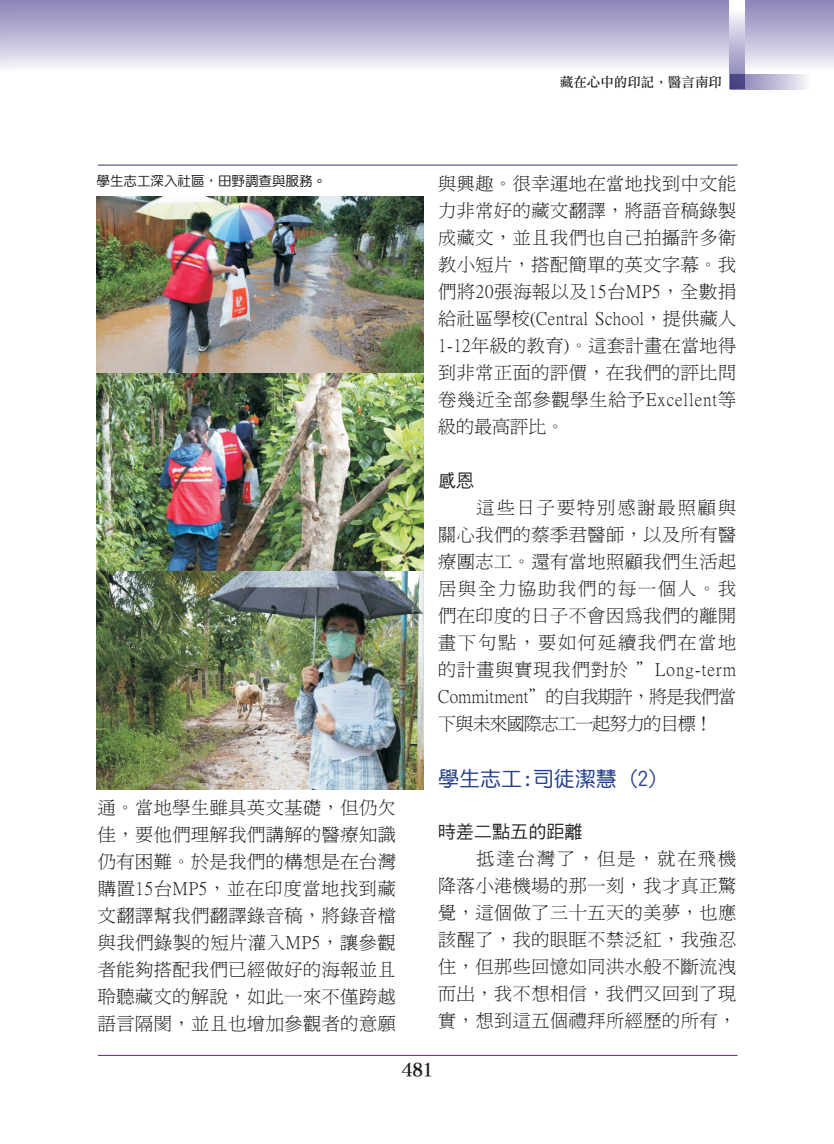
<style>
.page{position:relative;width:834px;height:1144px;background:#fff}
.page>*{position:absolute;margin:0;border:0;box-sizing:border-box;transform-origin:0 0}
.t1{font:21px "DF Yuan W5 WIN BF";color:#253f8e}
.t2{font:18px/27px "P Ming Li U";letter-spacing:.035em;color:#231f20;text-align:justify}
.t3{font:18px "DF Hei W5 WIN BF";color:#231f20}
.t4{font:18px "DF Li Song W7 WINP BF";color:#231f20}
.t5{font:13.5px "DF Yuan W5 WIN BF";color:#231f20}
.t6{font:13.5px "DF Li Song W5 WINP BF";color:#231f20}
</style>
<div class="page">
<svg style="left:0;top:0;width:13px;height:68px"></svg>
<div style="left:13px;top:0;width:820px;height:88px;background:linear-gradient(to bottom,#8a83b8,#fff)"></div>
<svg style="left:729px;top:0;width:15px;height:89px"></svg>
<svg style="left:730px;top:74px;width:96px;height:15px"></svg>
<hr style="left:98px;top:1055px;width:639px;height:1px;background:#6b357f">
<hr style="left:98px;top:165px;width:639px;height:1px;background:#543f77">
<img style="left:96px;top:197px;width:327px;height:593px">
<p class="t5" style="left:96px;top:174px;width:231px">學生志工深入社區，田野調查與服務。</p>
<p class="t2" style="left:98px;top:793px;width:299px">通。當地學生雖具英文基礎，但仍欠佳，要他們理解我們講解的醫療知識仍有困難。於是我們的構想是在台灣購置15台MP5，並在印度當地找到藏文翻譯幫我們翻譯錄音稿，將錄音檔與我們錄製的短片灌入MP5，讓參觀者能夠搭配我們已經做好的海報並且聆聽藏文的解說，如此一來不僅跨越語言隔閡，並且也增加參觀者的意願</p>
<p class="t6" style="left:559px;top:75px;width:163px">藏在心中的印記，醫言南印</p>
<p class="t2" style="left:438px;top:170px;width:299px">與興趣。很幸運地在當地找到中文能力非常好的藏文翻譯，將語音稿錄製成藏文，並且我們也自己拍攝許多衛教小短片，搭配簡單的英文字幕。我們將20張海報以及15台MP5，全數捐給社區學校(Central School，提供藏人1-12年級的教育)。這套計畫在當地得到非常正面的評價，在我們的評比問卷幾近全部參觀學生給予Excellent等級的最高評比。</p>
<p class="t3" style="left:438px;top:471px;width:37px">感恩</p>
<p class="t2" style="left:438px;top:494px;width:299px;text-indent:38px">這些日子要特別感謝最照顧與關心我們的蔡季君醫師，以及所有醫療團志工。還有當地照顧我們生活起居與全力協助我們的每一個人。我們在印度的日子不會因為我們的離開畫下句點，要如何延續我們在當地的計畫與實現我們對於 ”Long-term Commitment”的自我期許，將是我們當下與未來國際志工一起努力的目標！</p>
<p class="t1" style="left:438px;top:768px;width:222px">學生志工:司徒潔慧 (2)</p>
<p class="t3" style="left:438px;top:822px;width:145px">時差二點五的距離</p>
<p class="t2" style="left:438px;top:845px;width:299px;text-indent:38px">抵達台灣了，但是，就在飛機降落小港機場的那一刻，我才真正驚覺，這個做了三十五天的美夢，也應該醒了，我的眼眶不禁泛紅，我強忍住，但那些回憶如同洪水般不斷流洩而出，我不想相信，我們又回到了現實，想到這五個禮拜所經歷的所有，</p>
<p class="t4" style="left:402px;top:1061px;width:33px">481</p>
</div>
